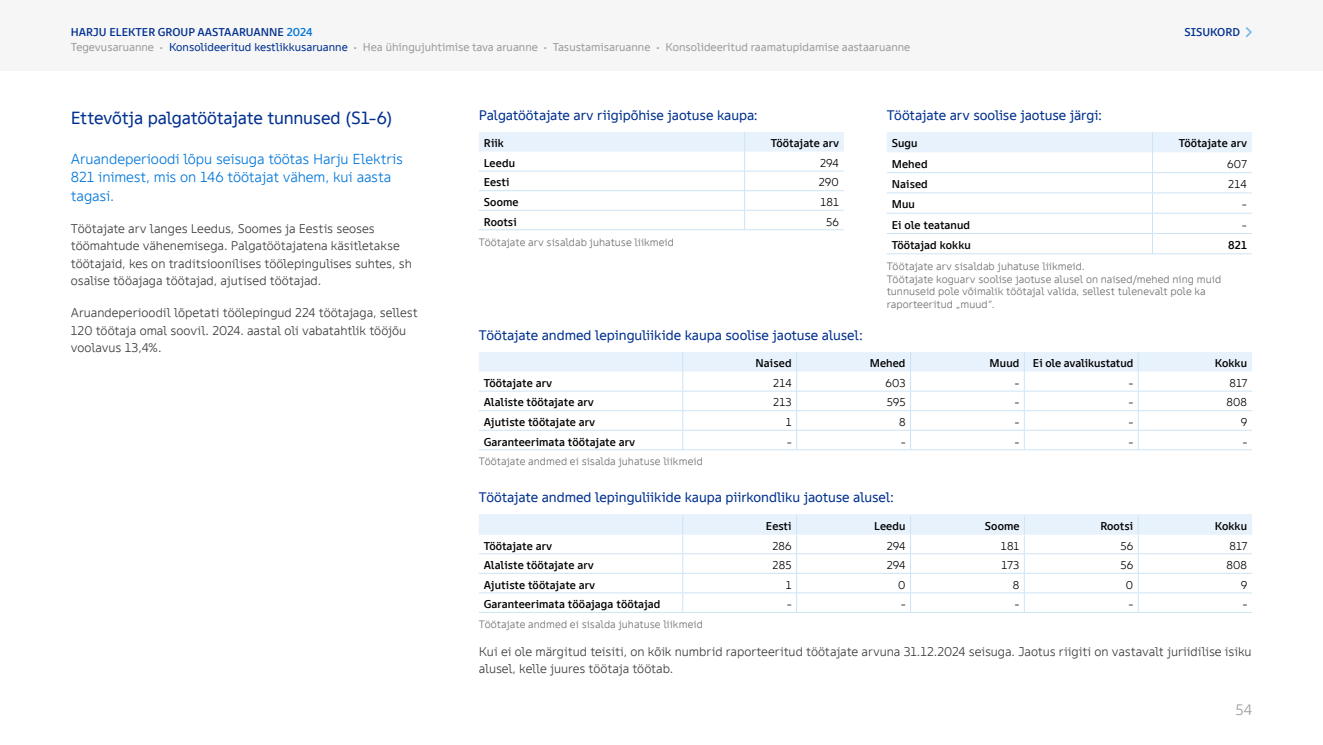
<style>
.page{position:relative;width:1323px;height:745px;background:#fff}
.page>*{position:absolute;margin:0;border:0;box-sizing:border-box;transform-origin:0 0}
.t1{font:17.5px "TT Fellows";letter-spacing:-.015em;color:#00308f}
.t2{font:300 15px "TT Fellows";color:#9c9c9d}
.t3{font:300 14.38px/18.8px "TT Fellows";letter-spacing:-.005em;color:#0076d9}
.t4{font:13.75px "TT Fellows";letter-spacing:-.01em;color:#00308f}
.t5{font:300 12.5px/17.5px "TT Fellows";letter-spacing:-.005em;color:#3a3a39}
.t6{font:500 11.25px "TT Fellows";letter-spacing:.01em;color:#000}
.t7{font:11.25px "TT Fellows";color:#9c9c9d}
.t8{font:300 11.25px "TT Fellows";letter-spacing:.01em;color:#000}
.t9{font:500 11.25px "TT Fellows";color:#00308f}
.t10{font:300 10.62px/12.5px "TT Fellows";color:#6e6e6e}
.s1{color:#0076d9}
.s2{color:#00308f}
</style>
<div class="page">
<div style="left:0;top:0;width:1323px;height:71px;background:#f6f6f6"></div>
<svg style="left:1245px;top:27px;width:7px;height:10px"></svg>
<svg style="left:479px;top:132px;width:365px;height:97px"></svg>
<hr style="left:479px;top:229px;width:265px;height:1px;background:#cde4f6">
<hr style="left:744px;top:229px;width:100px;height:1px;background:#cde4f6">
<svg style="left:887px;top:132px;width:364px;height:121px"></svg>
<hr style="left:887px;top:253px;width:265px;height:1px;background:#cde4f6">
<hr style="left:1152px;top:253px;width:99px;height:1px;background:#cde4f6">
<svg style="left:479px;top:352px;width:773px;height:97px"></svg>
<hr style="left:479px;top:449px;width:204px;height:1px;background:#cde4f6">
<hr style="left:683px;top:449px;width:113px;height:1px;background:#cde4f6">
<hr style="left:796px;top:449px;width:114px;height:1px;background:#cde4f6">
<hr style="left:910px;top:449px;width:114px;height:1px;background:#cde4f6">
<hr style="left:1024px;top:449px;width:114px;height:1px;background:#cde4f6">
<hr style="left:1138px;top:449px;width:114px;height:1px;background:#cde4f6">
<svg style="left:479px;top:515px;width:773px;height:96px"></svg>
<hr style="left:479px;top:611px;width:204px;height:1px;background:#cde4f6">
<hr style="left:683px;top:611px;width:113px;height:1px;background:#cde4f6">
<hr style="left:796px;top:611px;width:114px;height:1px;background:#cde4f6">
<hr style="left:910px;top:611px;width:114px;height:1px;background:#cde4f6">
<hr style="left:1024px;top:611px;width:114px;height:1px;background:#cde4f6">
<hr style="left:1138px;top:611px;width:114px;height:1px;background:#cde4f6">
<hr style="left:479px;top:514px;width:204px;height:1px;background:#e8f2fc">
<hr style="left:479px;top:533px;width:204px;height:1px;background:#e8f2fc">
<hr style="left:683px;top:514px;width:113px;height:1px;background:#e8f2fc">
<hr style="left:683px;top:533px;width:113px;height:1px;background:#e8f2fc">
<hr style="left:796px;top:514px;width:114px;height:1px;background:#e8f2fc">
<hr style="left:796px;top:533px;width:114px;height:1px;background:#e8f2fc">
<hr style="left:910px;top:514px;width:114px;height:1px;background:#e8f2fc">
<hr style="left:910px;top:533px;width:114px;height:1px;background:#e8f2fc">
<hr style="left:1024px;top:514px;width:114px;height:1px;background:#e8f2fc">
<hr style="left:1024px;top:533px;width:114px;height:1px;background:#e8f2fc">
<hr style="left:1138px;top:514px;width:114px;height:1px;background:#e8f2fc">
<hr style="left:1138px;top:533px;width:114px;height:1px;background:#e8f2fc">
<p class="t9" style="left:71px;top:25px;width:243px">HARJU ELEKTER GROUP AASTAARUANNE <span class="s1">2024</span></p>
<p class="t9" style="left:1184px;top:25px;width:57px">SISUKORD</p>
<p class="t7" style="left:71px;top:40px;width:841px">Tegevusaruanne • <span class="s2">Konsolideeritud kestlikkusaruanne</span> • Hea ühingujuhtimise tava aruanne • Tasustamisaruanne • Konsolideeritud raamatupidamise aastaaruanne</p>
<h1 class="t1" style="left:71px;top:107px;width:323px">Ettevõtja palgatöötajate tunnused (S1-6)</h1>
<p class="t3" style="left:71px;top:149px;width:333px">Aruandeperioodi lõpu seisuga töötas Harju Elektris<br>821 inimest, mis on 146 töötajat vähem, kui aasta tagasi.</p>
<p class="t5" style="left:71px;top:219px;width:342px">Töötajate arv langes Leedus, Soomes ja Eestis seoses töömahtude vähenemisega. Palgatöötajatena käsitletakse töötajaid, kes on traditsioonilises töölepingulises suhtes, sh osalise tööajaga töötajad, ajutised töötajad.</p>
<p class="t5" style="left:71px;top:304px;width:348px">Aruandeperioodil lõpetati töölepingud 224 töötajaga, sellest<br>120 töötaja omal soovil. 2024. aastal oli vabatahtlik tööjõu voolavus 13,4%.</p>
<p class="t4" style="left:479px;top:107px;width:280px">Palgatöötajate arv riigipõhise jaotuse kaupa:</p>
<p class="t6" style="left:484px;top:137px;width:22px">Riik</p>
<p class="t6" style="left:771px;top:137px;width:70px">Töötajate arv</p>
<p class="t6" style="left:484px;top:156px;width:33px">Leedu</p>
<p class="t8" style="left:820px;top:156px;width:20px">294</p>
<p class="t6" style="left:484px;top:176px;width:27px">Eesti</p>
<p class="t8" style="left:819px;top:176px;width:22px">290</p>
<p class="t6" style="left:484px;top:195px;width:36px">Soome</p>
<p class="t8" style="left:820px;top:195px;width:20px">181</p>
<p class="t6" style="left:484px;top:215px;width:34px">Rootsi</p>
<p class="t8" style="left:826px;top:215px;width:14px">56</p>
<p class="t10" style="left:479px;top:235px;width:197px">Töötajate arv sisaldab juhatuse liikmeid</p>
<p class="t4" style="left:887px;top:107px;width:217px">Töötajate arv soolise jaotuse järgi:</p>
<p class="t6" style="left:892px;top:137px;width:27px">Sugu</p>
<p class="t6" style="left:1179px;top:137px;width:70px">Töötajate arv</p>
<p class="t6" style="left:892px;top:157px;width:37px">Mehed</p>
<p class="t8" style="left:1227px;top:157px;width:21px">607</p>
<p class="t6" style="left:892px;top:177px;width:38px">Naised</p>
<p class="t8" style="left:1228px;top:177px;width:20px">214</p>
<p class="t6" style="left:892px;top:197px;width:25px">Muu</p>
<p class="t8" style="left:1242px;top:198px;width:5px">-</p>
<p class="t6" style="left:892px;top:218px;width:80px">Ei ole teatanud</p>
<p class="t8" style="left:1242px;top:218px;width:5px">-</p>
<p class="t6" style="left:892px;top:238px;width:81px">Töötajad kokku</p>
<p class="t6" style="left:1228px;top:238px;width:20px">821</p>
<p class="t10" style="left:887px;top:260px;width:336px">Töötajate arv sisaldab juhatuse liikmeid.<br>Töötajate koguarv soolise jaotuse alusel on naised/mehed ning muid tunnuseid pole võimalik töötajal valida, sellest tulenevalt pole ka raporteeritud „muud“.</p>
<p class="t4" style="left:479px;top:327px;width:385px">Töötajate andmed lepinguliikide kaupa soolise jaotuse alusel:</p>
<p class="t6" style="left:755px;top:356px;width:38px">Naised</p>
<p class="t6" style="left:869px;top:356px;width:37px">Mehed</p>
<p class="t6" style="left:989px;top:356px;width:145px">Muud Ei ole avalikustatud</p>
<p class="t6" style="left:1215px;top:356px;width:34px">Kokku</p>
<p class="t6" style="left:484px;top:376px;width:70px">Töötajate arv</p>
<p class="t8" style="left:773px;top:376px;width:20px">214</p>
<p class="t8" style="left:885px;top:376px;width:22px">603</p>
<p class="t8" style="left:1015px;top:376px;width:5px">-</p>
<p class="t8" style="left:1229px;top:376px;width:20px">817</p>
<p class="t6" style="left:484px;top:395px;width:111px">Alaliste töötajate arv</p>
<p class="t8" style="left:773px;top:396px;width:20px">213</p>
<p class="t8" style="left:887px;top:396px;width:20px">595</p>
<p class="t8" style="left:1015px;top:396px;width:5px">-</p>
<p class="t8" style="left:1226px;top:396px;width:22px">808</p>
<p class="t6" style="left:484px;top:415px;width:113px">Ajutiste töötajate arv</p>
<p class="t8" style="left:786px;top:415px;width:7px">1</p>
<p class="t8" style="left:899px;top:415px;width:8px">8</p>
<p class="t8" style="left:1015px;top:415px;width:5px">-</p>
<p class="t8" style="left:1241px;top:415px;width:8px">9</p>
<p class="t6" style="left:484px;top:434px;width:153px">Garanteerimata töötajate arv</p>
<p class="t8" style="left:787px;top:435px;width:5px">-</p>
<p class="t10" style="left:479px;top:454px;width:226px">Töötajate andmed ei sisalda juhatuse liikmeid</p>
<p class="t4" style="left:479px;top:489px;width:417px">Töötajate andmed lepinguliikide kaupa piirkondliku jaotuse alusel:</p>
<p class="t6" style="left:766px;top:519px;width:27px">Eesti</p>
<p class="t6" style="left:874px;top:519px;width:33px">Leedu</p>
<p class="t6" style="left:985px;top:519px;width:36px">Soome</p>
<p class="t6" style="left:1100px;top:519px;width:34px">Rootsi</p>
<p class="t6" style="left:1215px;top:519px;width:34px">Kokku</p>
<p class="t6" style="left:484px;top:538px;width:70px">Töötajate arv</p>
<p class="t8" style="left:772px;top:538px;width:21px">286</p>
<p class="t8" style="left:887px;top:538px;width:20px">294</p>
<p class="t8" style="left:1001px;top:538px;width:20px">181</p>
<p class="t8" style="left:1120px;top:538px;width:14px">56</p>
<p class="t8" style="left:1229px;top:538px;width:20px">817</p>
<p class="t6" style="left:484px;top:558px;width:111px">Alaliste töötajate arv</p>
<p class="t8" style="left:772px;top:558px;width:21px">285</p>
<p class="t8" style="left:887px;top:558px;width:20px">294</p>
<p class="t8" style="left:1001px;top:558px;width:19px">173</p>
<p class="t8" style="left:1120px;top:558px;width:14px">56</p>
<p class="t8" style="left:1226px;top:558px;width:22px">808</p>
<p class="t6" style="left:484px;top:577px;width:113px">Ajutiste töötajate arv</p>
<p class="t8" style="left:786px;top:578px;width:7px">1</p>
<p class="t8" style="left:898px;top:578px;width:9px">0</p>
<p class="t8" style="left:1013px;top:578px;width:8px">8</p>
<p class="t8" style="left:1126px;top:578px;width:9px">0</p>
<p class="t8" style="left:1241px;top:578px;width:8px">9</p>
<p class="t6" style="left:484px;top:597px;width:178px">Garanteerimata tööajaga töötajad</p>
<p class="t8" style="left:787px;top:597px;width:5px">-</p>
<p class="t10" style="left:479px;top:617px;width:226px">Töötajate andmed ei sisalda juhatuse liikmeid</p>
<p class="t5" style="left:479px;top:642px;width:774px">Kui ei ole märgitud teisiti, on kõik numbrid raporteeritud töötajate arvuna 31.12.2024 seisuga. Jaotus riigiti on vastavalt juriidilise isiku alusel, kelle juures töötaja töötab.</p>
<p class="t2" style="left:1235px;top:700px;width:18px">54</p>
</div>
